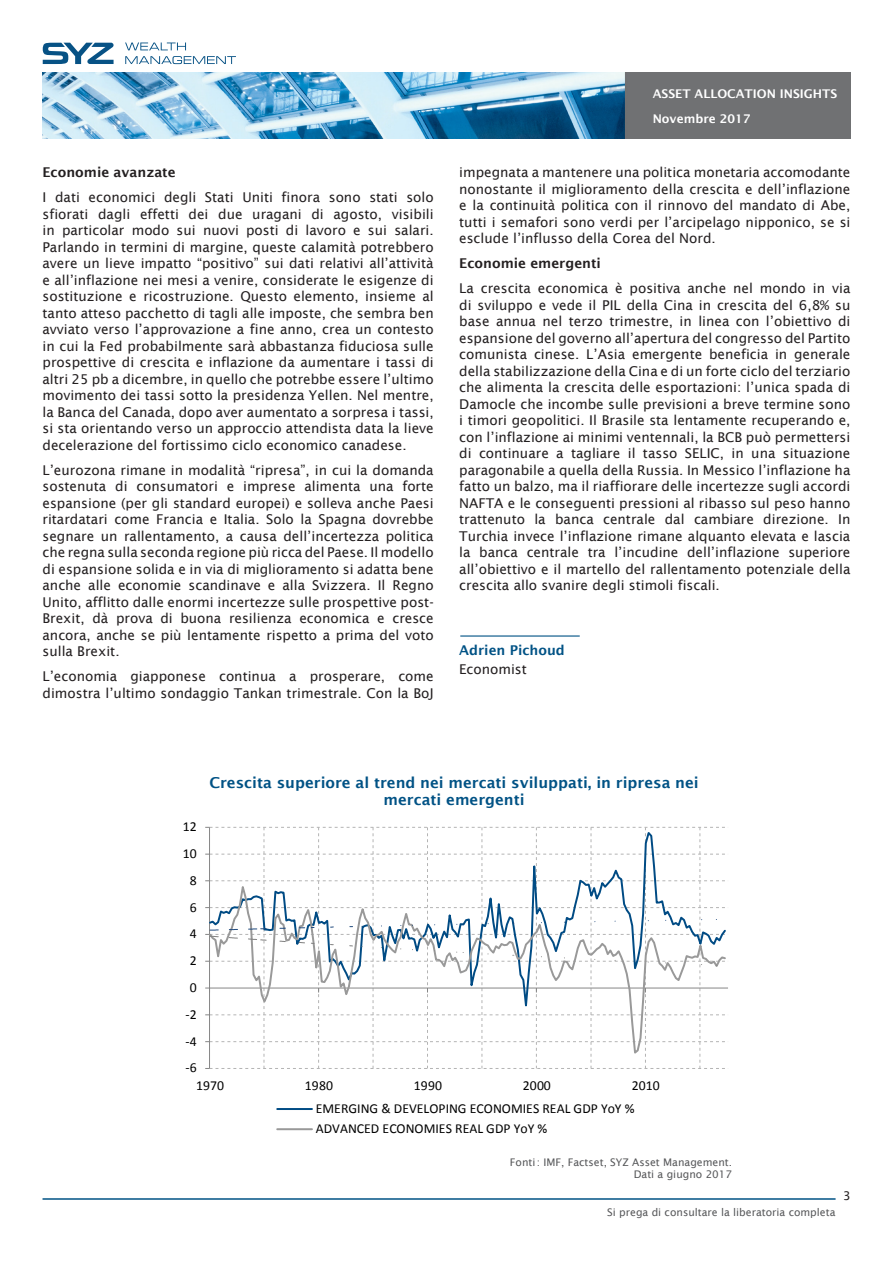
<style>
.page{position:relative;width:893px;height:1263px;background:#fff}
.page>*{position:absolute;margin:0;border:0;box-sizing:border-box;transform-origin:0 0}
.Titre_graph{font:600 15px/16.5px "Lucida Sans";color:#005285;text-align:center}
.t1{font:13.8px/22.6px "Calibri";color:#000}
.texte{font:13.5px/16.5px "Lucida Sans";color:#231f20;text-align:justify}
.texte-2{font:600 13.5px "Lucida Sans";color:#231f20}
.t2{font:600 13.5px "Lucida Sans";color:#005285}
.t3{font:600 12px/24.9px "Lucida Sans";color:#fff}
.t4{font:12px "Lucida Sans";color:#231f20}
.texte_info_graph{font:10.5px "Lucida Sans";color:#57585a}
</style>
<div class="page">
<hr style="left:43px;top:1198px;width:793px;height:2px;background:#005285">
<img style="left:43px;top:72px;width:808px;height:66px">
<svg style="left:43px;top:43px;width:71px;height:21px"></svg>
<svg style="left:125px;top:43px;width:61px;height:7px"></svg>
<svg style="left:125px;top:56px;width:111px;height:8px"></svg>
<svg style="left:205px;top:827px;width:523px;height:242px"></svg>
<hr style="left:277px;top:1108px;width:35px;height:2px;background:#004b84">
<hr style="left:277px;top:1128px;width:35px;height:2px;background:#999">
<hr style="left:460px;top:635px;width:120px;height:2px;background:#005285">
<p class="texte-2" style="left:43px;top:165px;width:135px">Economie avanzate</p>
<p class="texte" style="left:43px;top:189px;width:393px">I dati economici degli Stati Uniti finora sono stati solo sfiorati dagli effetti dei due uragani di agosto, visibili in particolar modo sui nuovi posti di lavoro e sui salari.<br>Parlando in termini di margine, queste calamità potrebbero avere un lieve impatto “positivo” sui dati relativi all’attività e all’inflazione nei mesi a venire, considerate le esigenze di sostituzione e ricostruzione. Questo elemento, insieme al tanto atteso pacchetto di tagli alle imposte, che sembra ben avviato verso l’approvazione a fine anno, crea un contesto in cui la Fed probabilmente sarà abbastanza fiduciosa sulle prospettive di crescita e inflazione da aumentare i tassi di altri 25 pb a dicembre, in quello che potrebbe essere l’ultimo movimento dei tassi sotto la presidenza Yellen. Nel mentre, la Banca del Canada, dopo aver aumentato a sorpresa i tassi, si sta orientando verso un approccio attendista data la lieve decelerazione del fortissimo ciclo economico canadese.</p>
<p class="texte" style="left:43px;top:462px;width:393px">L’eurozona rimane in modalità “ripresa”, in cui la domanda sostenuta di consumatori e imprese alimenta una forte espansione (per gli standard europei) e solleva anche Paesi ritardatari come Francia e Italia. Solo la Spagna dovrebbe segnare un rallentamento, a causa dell’incertezza politica che regna sulla seconda regione più ricca del Paese. Il modello di espansione solida e in via di miglioramento si adatta bene anche alle economie scandinave e alla Svizzera. Il Regno Unito, afflitto dalle enormi incertezze sulle prospettive post-Brexit, dà prova di buona resilienza economica e cresce ancora, anche se più lentamente rispetto a prima del voto sulla Brexit.</p>
<p class="texte" style="left:43px;top:668px;width:393px">L’economia giapponese continua a prosperare, come dimostra l’ultimo sondaggio Tankan trimestrale. Con la BoJ</p>
<p class="t3" style="left:653px;top:81px;width:186px">ASSET ALLOCATION INSIGHTS<br>Novembre 2017</p>
<p class="texte" style="left:459px;top:164px;width:393px">impegnata a mantenere una politica monetaria accomodante nonostante il miglioramento della crescita e dell’inflazione e la continuità politica con il rinnovo del mandato di Abe, tutti i semafori sono verdi per l’arcipelago nipponico, se si esclude l’influsso della Corea del Nord.</p>
<p class="texte-2" style="left:459px;top:256px;width:143px">Economie emergenti</p>
<p class="texte" style="left:459px;top:280px;width:393px">La crescita economica è positiva anche nel mondo in via di sviluppo e vede il PIL della Cina in crescita del 6,8% su base annua nel terzo trimestre, in linea con l’obiettivo di espansione del governo all’apertura del congresso del Partito comunista cinese. L’Asia emergente beneficia in generale della stabilizzazione della Cina e di un forte ciclo del terziario che alimenta la crescita delle esportazioni: l’unica spada di Damocle che incombe sulle previsioni a breve termine sono i timori geopolitici. Il Brasile sta lentamente recuperando e, con l’inflazione ai minimi ventennali, la BCB può permettersi di continuare a tagliare il tasso SELIC, in una situazione paragonabile a quella della Russia. In Messico l’inflazione ha fatto un balzo, ma il riaffiorare delle incertezze sugli accordi NAFTA e le conseguenti pressioni al ribasso sul peso hanno trattenuto la banca centrale dal cambiare direzione. In Turchia invece l’inflazione rimane alquanto elevata e lascia la banca centrale tra l’incudine dell’inflazione superiore all’obiettivo e il martello del rallentamento potenziale della crescita allo svanire degli stimoli fiscali.</p>
<p class="t2" style="left:459px;top:642px;width:107px">Adrien Pichoud</p>
<p class="texte" style="left:459px;top:661px;width:69px">Economist</p>
<p class="t1" style="left:183px;top:815px;width:15px">12</p>
<p class="t1" style="left:183px;top:842px;width:15px">10</p>
<p class="t1" style="left:190px;top:869px;width:8px">8</p>
<p class="t1" style="left:190px;top:896px;width:8px">6</p>
<p class="t1" style="left:190px;top:922px;width:8px">4</p>
<p class="t1" style="left:190px;top:949px;width:8px">2</p>
<p class="t1" style="left:190px;top:976px;width:8px">0</p>
<p class="t1" style="left:186px;top:1003px;width:13px">-2</p>
<p class="t1" style="left:186px;top:1030px;width:13px">-4</p>
<p class="t1" style="left:186px;top:1056px;width:13px">-6</p>
<p class="Titre_graph" style="left:209px;top:774px;width:491px">Crescita superiore al trend nei mercati sviluppati, in ripresa nei mercati emergenti</p>
<p class="t1" style="left:196px;top:1074px;width:30px">1970</p>
<p class="t1" style="left:305px;top:1074px;width:30px">1980</p>
<p class="t1" style="left:414px;top:1074px;width:30px">1990</p>
<p class="t1" style="left:523px;top:1074px;width:30px">2000</p>
<p class="t1" style="left:316px;top:1074px;width:346px;text-indent:316px">2010<br>EMERGING &amp; DEVELOPING ECONOMIES REAL GDP YoY %</p>
<p class="t1" style="left:316px;top:1117px;width:233px">ADVANCED ECONOMIES REAL GDP YoY %</p>
<p class="texte_info_graph" style="left:510px;top:1156px;width:224px">Fonti: IMF, Factset, SYZ Asset Management.</p>
<p class="texte_info_graph" style="left:634px;top:1169px;width:100px">Dati a giugno 2017</p>
<p class="texte_info_graph" style="left:607px;top:1207px;width:230px">Si prega di consultare la liberatoria completa</p>
<p class="t4" style="left:843px;top:1188px;width:9px">3</p>
</div>
